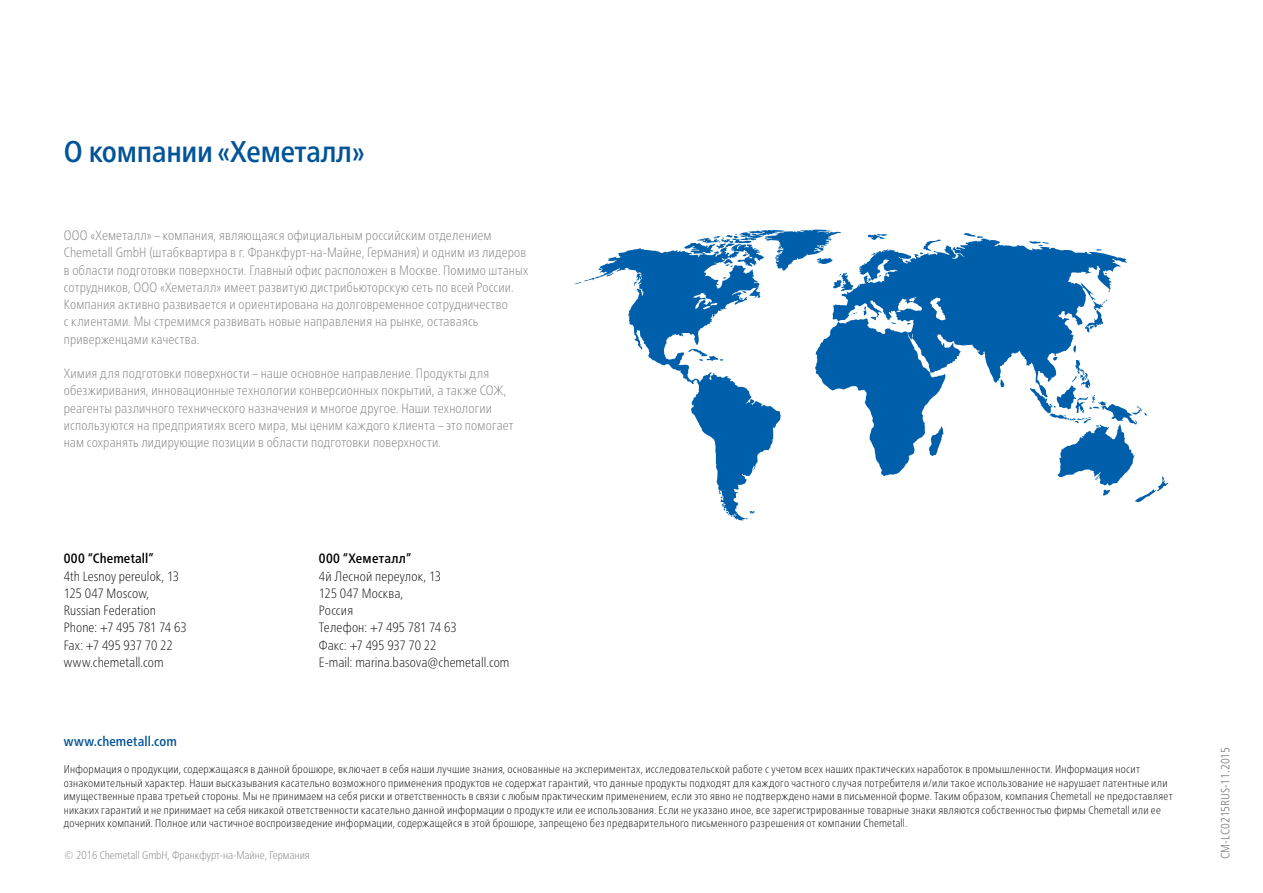
<style>
.page{position:relative;width:1263px;height:893px;background:#fff}
.page>*{position:absolute;margin:0;border:0;box-sizing:border-box;transform-origin:0 0}
.t1{font:500 condensed 30px "Frutiger Neue LTCYR";letter-spacing:-.01em;color:#005498}
.t2{font:100 condensed 13.5px/17.2px "Frutiger Neue LTCYR";letter-spacing:.015em;color:#7c7b7b}
.t3{font:100 condensed 13.5px/17.2px "Frutiger Neue LTCYR";letter-spacing:.005em;color:#000}
.t4{font:500 condensed 13.5px "Frutiger Neue LTCYR";letter-spacing:.015em;color:#000}
.t5{font:500 condensed 13.5px "Frutiger Neue LTCYR";letter-spacing:.01em;color:#005498}
.t6{font:300 condensed 12px "Frutiger LT Std";color:#7c7b7b}
.t7{font:100 condensed 11.25px/13.5px "Frutiger Neue LTCYR";letter-spacing:.02em;color:#000}
.t8{font:100 condensed 11.25px "Frutiger Neue LTCYR";color:#7c7b7b}
</style>
<div class="page">
<svg style="left:733px;top:517px;width:15px;height:4px"></svg>
<svg style="left:595px;top:248px;width:186px;height:269px"></svg>
<svg style="left:634px;top:273px;width:7px;height:13px"></svg>
<svg style="left:607px;top:273px;width:7px;height:4px"></svg>
<svg style="left:575px;top:278px;width:20px;height:6px"></svg>
<svg style="left:683px;top:230px;width:159px;height:68px"></svg>
<svg style="left:1037px;top:397px;width:131px;height:105px"></svg>
<svg style="left:832px;top:233px;width:295px;height:164px;fill:#005faa"></svg>
<svg style="left:1080px;top:283px;width:30px;height:49px"></svg>
<svg style="left:1096px;top:249px;width:6px;height:2px"></svg>
<svg style="left:1029px;top:241px;width:20px;height:5px"></svg>
<svg style="left:867px;top:234px;width:20px;height:6px"></svg>
<svg style="left:815px;top:306px;width:131px;height:170px"></svg>
<h1 class="t1" style="left:64px;top:133px;width:303px">О компании «Хеметалл»</h1>
<p class="t2" style="left:64px;top:227px;width:466px">ООО «Хеметалл» – компания, являющаяся официальным российским отделением Chemetall GmbH (штабквартира в г. Франкфурт-на-Майне, Германия) и одним из лидеров в области подготовки поверхности. Главный офис расположен в Москве. Помимо штаных сотрудников, ООО «Хеметалл» имеет развитую дистрибьюторскую сеть по всей России.<br>Компания активно развивается и ориентирована на долговременное сотрудничество<br>с клиентами. Мы стремимся развивать новые направления на рынке, оставаясь приверженцами качества.</p>
<p class="t2" style="left:64px;top:365px;width:451px">Химия для подготовки поверхности – наше основное направление. Продукты для обезжиривания, инновационные технологии конверсионных покрытий, а также СОЖ, реагенты различного технического назначения и многое другое. Наши технологии используются на предприятиях всего мира, мы ценим каждого клиента – это помогает нам сохранять лидирующие позиции в области подготовки поверхности.</p>
<p class="t4" style="left:64px;top:551px;width:92px">000 “Chemetall”</p>
<p class="t3" style="left:64px;top:567px;width:124px">4th Lesnoy pereulok, 13<br>125 047 Moscow,<br>Russian Federation<br>Phone: +7 495 781 74 63<br>Fax: +7 495 937 70 22 www.chemetall.com</p>
<p class="t4" style="left:319px;top:551px;width:94px">000 “Xеметалл”</p>
<p class="t3" style="left:319px;top:567px;width:192px">4й Лесной переулок, 13<br>125 047 Москва,<br>Россия<br>Teлефон: +7 495 781 74 63<br>Факс: +7 495 937 70 22<br>E-mail: marina.basova@chemetall.com</p>
<p class="t5" style="left:64px;top:733px;width:115px">www.chemetall.com</p>
<p class="t7" style="left:64px;top:762px;width:1110px">Информация о продукции, содержащаяся в данной брошюре, включает в себя наши лучшие знания, основанные на экспериментах, исследовательской работе с учетом всех наших практических наработок в промышленности. Информация носит ознакомительный характер. Наши высказывания касательно возможного применения продуктов не содержат гарантий, что данные продукты подходят для каждого частного случая потребителя и/или такое использование не нарушает патентные или имущественные права третьей стороны. Мы не принимаем на себя риски и ответственность в связи с любым практическим применением, если это явно не подтверждено нами в письменной форме. Таким образом, компания Chemetall не предоставляет никаких гарантий и не принимает на себя никакой ответственности касательно данной информации о продукте или ее использования. Если не указано иное, все зарегистрированные товарные знаки являются собственностью фирмы Chemetall или ее дочерних компаний. Полное или частичное воспроизведение информации, содержащейся в этой брошюре, запрещено без предварительного письменного разрешения от компании Chemetall.</p>
<p class="t8" style="left:64px;top:849px;width:247px">© 2016 Chemetall GmbH, Франкфурт-на-Майне, Германия</p>
<p class="t6" style="left:1218px;top:859px;width:113px;rotate:-90deg">CM-LC0215RUS-11.2015</p>
</div>
